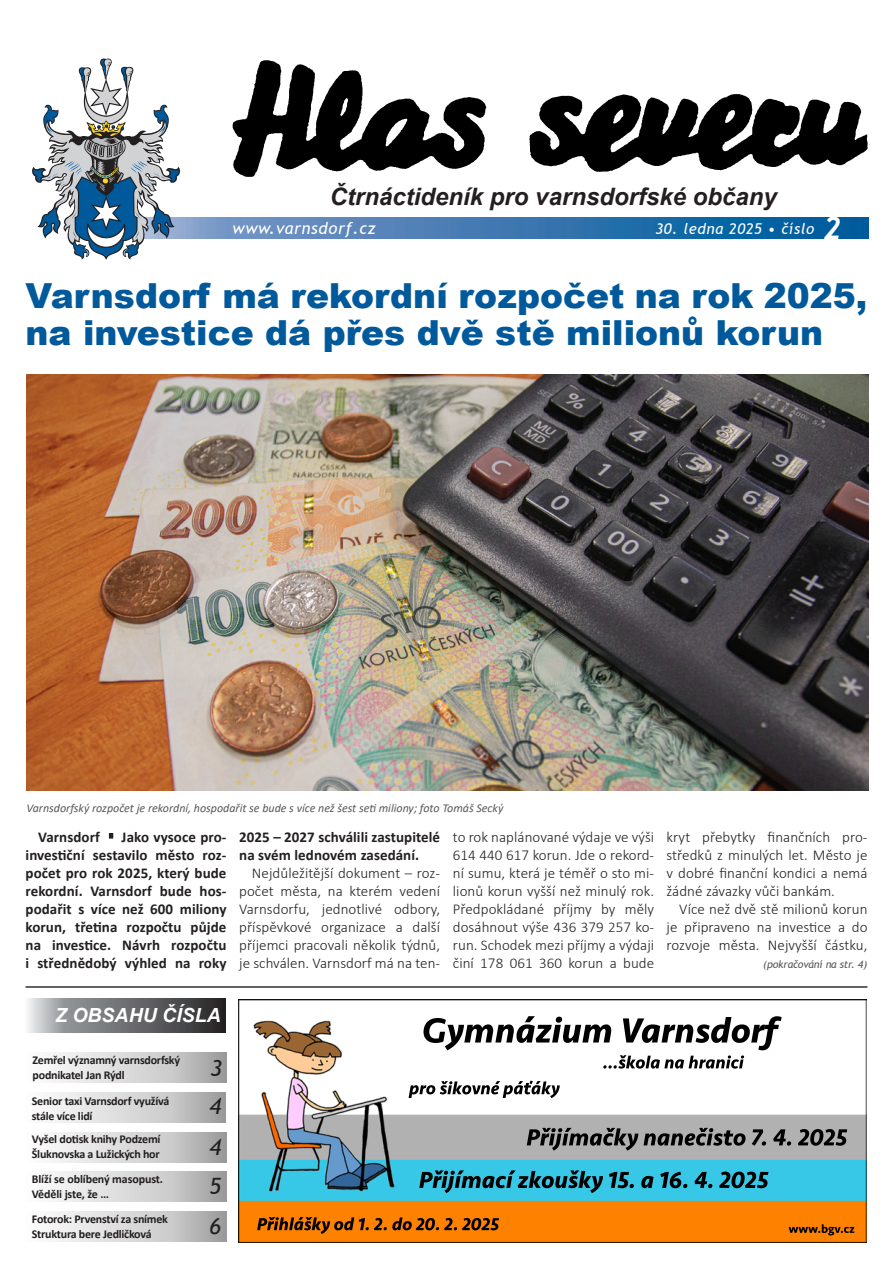
<style>
.page{position:relative;width:893px;height:1263px;background:#fff}
.page>*{position:absolute;margin:0;border:0;box-sizing:border-box;transform-origin:0 0}
.t1{font:900 34.5px/37.5px "Arial";color:#00599b}
.t2{font:italic 700 24px "Arial";color:#231f20}
.t3{font:italic 22.5px "Trebuchet MS";color:#231f20}
.t4{font:italic 700 19.5px "Arial";color:#fff}
.t5{font:italic 16.5px "Trebuchet MS";letter-spacing:.04em;color:#fff}
.t6{font:300 15px/18px "Calibri";letter-spacing:.005em;color:#231f20;text-align:justify}
.t7{font:700 15px/18px "Calibri";letter-spacing:.005em;color:#231f20;text-align:justify}
.t8{font:italic 15px "Trebuchet MS";letter-spacing:.04em;color:#fff}
.t9{font:700 12px/15px "Calibri";letter-spacing:-.02em;color:#231f20}
.t10{font:italic 12px "Calibri";color:#57585a}
.t11{font:italic 10.5px "Trebuchet MS";letter-spacing:-.01em;color:#57585a}
.s1{font-family:"Trebuchet";font-weight:700;font-size:31.2px}
</style>
<div class="page">
<img style="left:181px;top:217px;width:687px;height:21px">
<img style="left:232px;top:60px;width:638px;height:117px">
<svg style="left:32px;top:58px;width:149px;height:202px"></svg>
<img style="left:28px;top:998px;width:197px;height:34px">
<svg style="left:109px;top:833px;width:4px;height:5px"></svg>
<hr style="left:26px;top:986px;width:841px;height:2px;background:#32302d">
<img style="left:239px;top:999px;width:628px;height:244px">
<img style="left:26px;top:374px;width:842px;height:417px">
<h2 class="t2" style="left:330px;top:180px;width:448px">Čtrnáctideník pro varnsdorfské občany</h2>
<p class="t5" style="left:232px;top:218px;width:145px">www.varnsdorf.cz</p>
<p class="t8" style="left:655px;top:219px;width:187px">30. ledna 2025 • číslo <span class="s1">2</span></p>
<h1 class="t1" style="left:26px;top:276px;width:843px">Varnsdorf má rekordní rozpočet na rok 2025, na investice dá přes dvě stě milionů korun</h1>
<p class="t10" style="left:27px;top:799px;width:478px">Varnsdorfský rozpočet je rekordní, hospodařit se bude s více než šest seti miliony; foto Tomáš Secký</p>
<p class="t7" style="left:26px;top:827px;width:202px;text-indent:96px">Jako vysoce pro&shy;investiční sestavilo město roz&shy;počet pro rok 2025, který bude rekordní. Varnsdorf bude hos&shy;podařit s více než 600 miliony korun, třetina rozpočtu půjde na investice. Návrh rozpočtu i střednědobý výhled na roky</p>
<p class="t7" style="left:239px;top:827px;width:202px">2025 – 2027 schválili zastupitelé na svém lednovém zasedání.</p>
<p class="t7" style="left:38px;top:827px;width:63px">Varnsdorf</p>
<p class="t6" style="left:239px;top:863px;width:202px;text-indent:13px">Nejdůležitější dokument – roz&shy;počet města, na kterém vedení Varnsdorfu, jednotlivé odbory, příspěvkové organizace a další příjemci pracovali několik týdnů, je schválen. Varnsdorf má na ten-</p>
<p class="t6" style="left:453px;top:827px;width:203px">to rok naplánované výdaje ve výši 614 440 617 korun. Jde o rekord&shy;ní sumu, která je téměř o sto mi&shy;lionů korun vyšší než minulý rok.<br>Předpokládané příjmy by měly dosáhnout výše 436 379 257 ko&shy;run. Schodek mezi příjmy a výdaji činí 178 061 360 korun a bude</p>
<p class="t6" style="left:667px;top:827px;width:202px">kryt přebytky finančních pro&shy;středků z minulých let. Město je v dobré finanční kondici a nemá žádné závazky vůči bankám.</p>
<p class="t6" style="left:667px;top:899px;width:202px;text-indent:13px">Více než dvě stě milionů korun je připraveno na investice a do rozvoje města. Nejvyšší částku,</p>
<p class="t11" style="left:763px;top:957px;width:105px">(pokračování na str. 4)</p>
<h3 class="t4" style="left:55px;top:1002px;width:167px">Z OBSAHU ČÍSLA</h3>
<p class="t9" style="left:33px;top:1052px;width:149px">Zemřel významný varnsdorfský podnikatel Jan Rýdl</p>
<h3 class="t3" style="left:210px;top:1054px;width:13px">3</h3>
<p class="t9" style="left:32px;top:1093px;width:139px">Senior taxi Varnsdorf využívá stále více lidí</p>
<h3 class="t3" style="left:209px;top:1092px;width:13px">4</h3>
<p class="t9" style="left:32px;top:1132px;width:130px">Vyšel dotisk knihy Podzemí<br>Šluknovska a Lužických hor</p>
<h3 class="t3" style="left:209px;top:1133px;width:13px">4</h3>
<p class="t9" style="left:32px;top:1171px;width:133px">Blíží se oblíbený masopust.<br>Věděli jste, že …</p>
<h3 class="t3" style="left:209px;top:1172px;width:13px">5</h3>
<p class="t9" style="left:32px;top:1211px;width:138px">Fotorok: Prvenství za snímek<br>Struktura bere Jedličková</p>
<h3 class="t3" style="left:209px;top:1213px;width:13px">6</h3>
</div>
